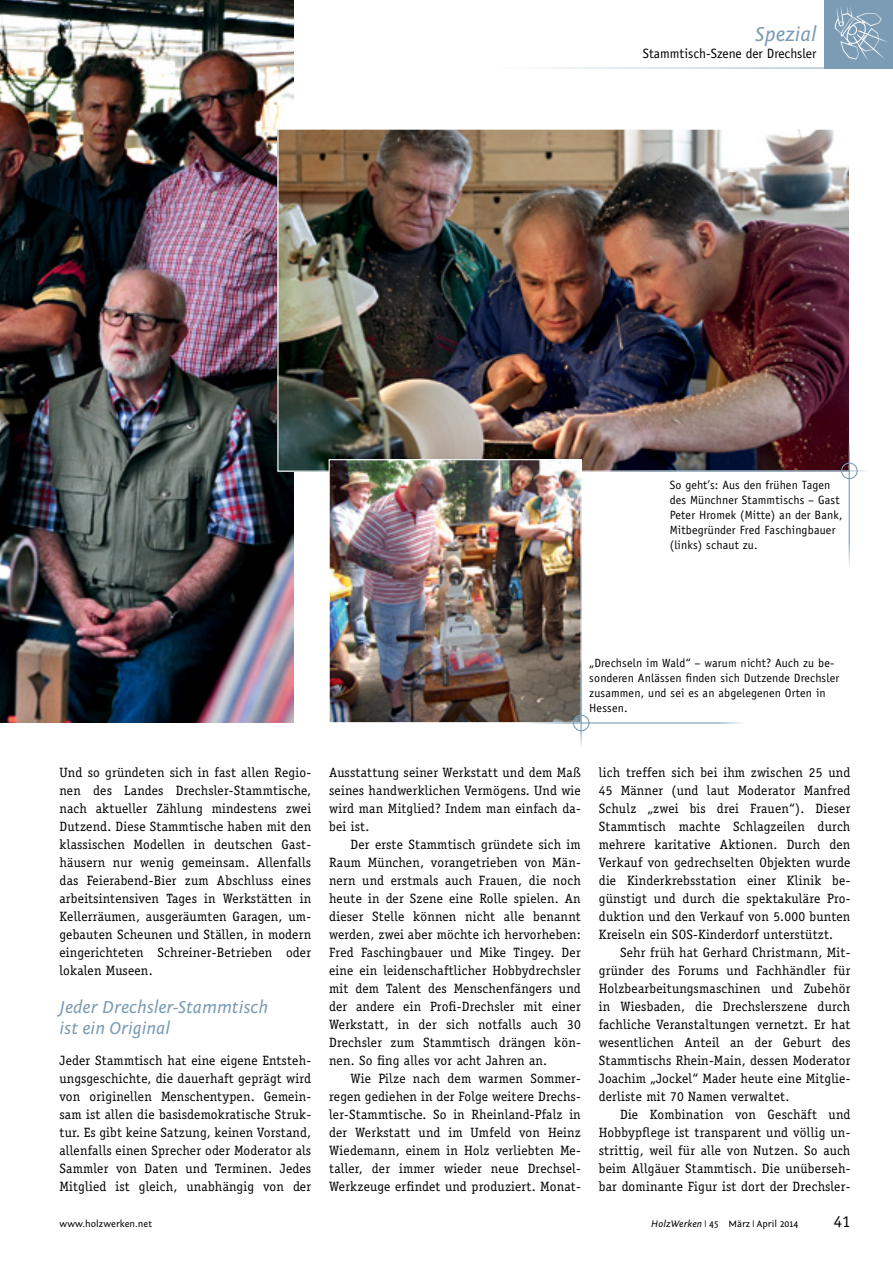
<style>
.page{position:relative;width:893px;height:1263px;background:#fff}
.page>*{position:absolute;margin:0;border:0;box-sizing:border-box;transform-origin:0 0}
.HW_Dachzeile{font:italic 21px "Fontin Sans";color:#7b9cb4}
.HW_ZUE_2z{font:italic 18px/21px "Fontin Sans";color:#7b9cb4}
.HW_Pagina{font:16.5px "Officina Sans";color:#000}
.HW_GS{font:13.5px/18px "Officina Serif";letter-spacing:.015em;color:#000;text-align:justify}
.HW_GS_ohne_Einzug{font:13.5px/18px "Officina Serif";letter-spacing:.015em;color:#000;text-align:justify}
.HW_Dachzeile_klein{font:13.5px "Officina Sans";color:#000}
.HW_BU_mit_Ziffern{font:12px/15px "Officina Sans";letter-spacing:.015em;color:#000}
.HW_Pagina-2{font:9.75px "Fontin Sans";color:#000}
.s1{font-style:italic}
</style>
<div class="page">
<hr style="left:486px;top:67px;width:407px;height:2px;background:#7b9cb4">
<div style="left:825px;top:0;width:68px;height:68px;background:#7b9cb4"></div>
<svg style="left:834px;top:6px;width:53px;height:54px"></svg>
<img style="left:0;top:0;width:293px;height:723px">
<img style="left:279px;top:131px;width:569px;height:339px">
<img style="left:331px;top:461px;width:249px;height:260px">
<div style="left:329px;top:459px;width:253px;height:264px;border:1px solid #fff"></div>
<hr style="left:598px;top:470px;width:271px;height:1px;background:#7b9cb4">
<hr style="left:849px;top:438px;width:1px;height:130px;background:#7b9cb4">
<div style="left:841px;top:463px;width:17px;height:16px;border:1px solid #7b9cb4;border-radius:50%"></div>
<hr style="left:524px;top:722px;width:220px;height:1px;background:#7b9cb4">
<hr style="left:580px;top:665px;width:2px;height:82px;background:#7b9cb4">
<div style="left:573px;top:715px;width:16px;height:16px;border:1px solid #7b9cb4;border-radius:50%"></div>
<p class="HW_Dachzeile" style="left:755px;top:23px;width:63px">Spezial</p>
<p class="HW_Dachzeile_klein" style="left:643px;top:45px;width:175px">Stammtisch-Szene der Drechsler</p>
<p class="HW_BU_mit_Ziffern" style="left:670px;top:477px;width:174px">So geht’s: Aus den frühen Tagen des Münchner Stammtischs – Gast<br>Peter Hromek (Mitte) an der Bank,<br>Mitbegründer Fred Faschingbauer (links) schaut zu.</p>
<p class="HW_BU_mit_Ziffern" style="left:589px;top:655px;width:251px">„Drechseln im Wald“ – warum nicht? Auch zu be&shy;sonderen Anlässen finden sich Dutzende Drechsler zusammen, und sei es an abgelegenen Orten in Hessen.</p>
<p class="HW_GS" style="left:60px;top:763px;width:253px">Und so gründeten sich in fast allen Regio&shy;nen des Landes Drechsler-Stammtische, nach aktueller Zählung mindestens zwei Dutzend. Diese Stammtische haben mit den klassischen Modellen in deutschen Gast&shy;häusern nur wenig gemeinsam. Allenfalls das Feierabend-Bier zum Abschluss eines arbeitsintensiven Tages in Werkstätten in Kellerräumen, ausgeräumten Garagen, um&shy;gebauten Scheunen und Ställen, in modern eingerichteten Schreiner-Betrieben oder lokalen Museen.</p>
<p class="HW_ZUE_2z" style="left:60px;top:996px;width:210px">Jeder Drechsler-Stammtisch ist ein Original</p>
<p class="HW_GS_ohne_Einzug" style="left:60px;top:1051px;width:253px">Jeder Stammtisch hat eine eigene Entsteh&shy;ungsgeschichte, die dauerhaft geprägt wird von originellen Menschentypen. Gemein&shy;sam ist allen die basisdemokratische Struk&shy;tur. Es gibt keine Satzung, keinen Vorstand, allenfalls einen Sprecher oder Moderator als Sammler von Daten und Terminen. Jedes Mitglied ist gleich, unabhängig von der</p>
<p class="HW_GS_ohne_Einzug" style="left:329px;top:763px;width:253px">Ausstattung seiner Werkstatt und dem Maß seines handwerklichen Vermögens. Und wie wird man Mitglied? Indem man einfach da&shy;bei ist.</p>
<p class="HW_GS" style="left:329px;top:835px;width:253px;text-indent:21px">Der erste Stammtisch gründete sich im Raum München, vorangetrieben von Män&shy;nern und erstmals auch Frauen, die noch heute in der Szene eine Rolle spielen. An dieser Stelle können nicht alle benannt werden, zwei aber möchte ich hervorheben:<br>Fred Faschingbauer und Mike Tingey. Der eine ein leidenschaftlicher Hobbydrechsler mit dem Talent des Menschenfängers und der andere ein Profi-Drechsler mit einer Werkstatt, in der sich notfalls auch 30<br>Drechsler zum Stammtisch drängen kön&shy;nen. So fing alles vor acht Jahren an.</p>
<p class="HW_GS" style="left:329px;top:1069px;width:253px;text-indent:21px">Wie Pilze nach dem warmen Sommer&shy;regen gediehen in der Folge weitere Drechs&shy;ler-Stammtische. So in Rheinland-Pfalz in der Werkstatt und im Umfeld von Heinz Wiedemann, einem in Holz verliebten Me&shy;taller, der immer wieder neue Drechsel-Werkzeuge erfindet und produziert. Monat-</p>
<p class="HW_GS" style="left:599px;top:763px;width:253px">lich treffen sich bei ihm zwischen 25 und 45 Männer (und laut Moderator Manfred Schulz „zwei bis drei Frauen“). Dieser Stammtisch machte Schlagzeilen durch mehrere karitative Aktionen. Durch den Verkauf von gedrechselten Objekten wurde die Kinderkrebsstation einer Klinik be&shy;günstigt und durch die spektakuläre Pro&shy;duktion und den Verkauf von 5.000 bunten Kreiseln ein SOS-Kinderdorf unterstützt.</p>
<p class="HW_GS" style="left:599px;top:943px;width:253px;text-indent:21px">Sehr früh hat Gerhard Christmann, Mit&shy;gründer des Forums und Fachhändler für Holzbearbeitungsmaschinen und Zubehör in Wiesbaden, die Drechslerszene durch fachliche Veranstaltungen vernetzt. Er hat wesentlichen Anteil an der Geburt des Stammtischs Rhein-Main, dessen Moderator Joachim „Jockel“ Mader heute eine Mitglie&shy;derliste mit 70 Namen verwaltet.</p>
<p class="HW_GS" style="left:599px;top:1105px;width:253px;text-indent:21px">Die Kombination von Geschäft und Hobbypflege ist transparent und völlig un&shy;strittig, weil für alle von Nutzen. So auch beim Allgäuer Stammtisch. Die unüberseh&shy;bar dominante Figur ist dort der Drechsler-</p>
<p class="HW_Pagina-2" style="left:60px;top:1218px;width:94px">www.holzwerken.net</p>
<p class="HW_Pagina-2" style="left:651px;top:1218px;width:149px"><span class="s1">HolzWerken</span> 45 März April 2014</p>
<p class="HW_Pagina" style="left:834px;top:1211px;width:18px">41</p>
</div>
